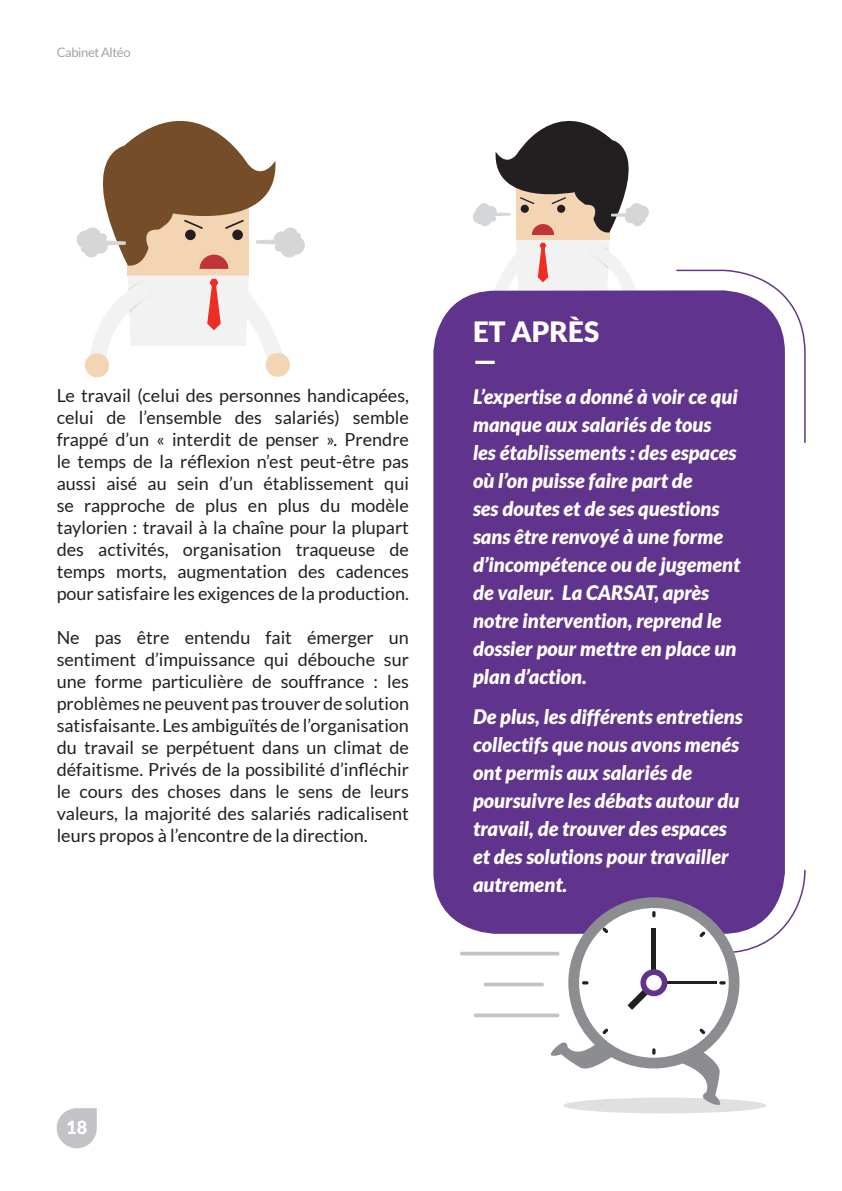
<style>
.page{position:relative;width:842px;height:1191px;background:#fff}
.page>*{position:absolute;margin:0;border:0;box-sizing:border-box;transform-origin:0 0}
.t1{font:900 28px/29.6px "Lato";color:#fff}
.t2{font:italic 900 20px/28px "Lato";color:#fff}
.t3{font:18px/22px "Lato";color:#231f20;text-align:justify}
.t4{font:900 18px "Lato";color:#fff}
.t5{font:13px "Lato";letter-spacing:-.03em;color:#a3a5aa}
</style>
<div class="page">
<svg style="left:57px;top:1108px;width:40px;height:40px;background:#cbcccf"></svg>
<div style="left:128px;top:177px;width:121px;height:98px;background:#f3d4b3"></div>
<svg style="left:85px;top:275px;width:205px;height:103px"></svg>
<svg style="left:77px;top:121px;width:228px;height:148px"></svg>
<svg style="left:473px;top:120px;width:176px;height:174px"></svg>
<div style="left:433px;top:290px;width:352px;height:643px;background:#60348d;border-radius:62px"></div>
<div style="left:121px;top:346px;width:134px;height:151px;background:#fff"></div>
<svg style="left:675px;top:269px;width:131px;height:175px"></svg>
<svg style="left:575px;top:1101px;width:191px;height:12px"></svg>
<svg style="left:543px;top:933px;width:204px;height:176px"></svg>
<svg style="left:460px;top:951px;width:99px;height:4px"></svg>
<svg style="left:484px;top:982px;width:60px;height:4px"></svg>
<svg style="left:474px;top:1013px;width:85px;height:4px"></svg>
<svg style="left:567px;top:868px;width:239px;height:192px"></svg>
<p class="t5" style="left:57px;top:44px;width:75px">Cabinet Altéo</p>
<p class="t3" style="left:57px;top:384px;width:354px">Le travail (celui des personnes handicapées, celui de l’ensemble des salariés) semble frappé d’un « interdit de penser ». Prendre le temps de la réflexion n’est peut-être pas aussi aisé au sein d’un établissement qui se rapproche de plus en plus du modèle taylorien : travail à la chaîne pour la plupart des activités, organisation traqueuse de temps morts, augmentation des cadences pour satisfaire les exigences de la production.</p>
<p class="t3" style="left:57px;top:626px;width:354px">Ne pas être entendu fait émerger un sentiment d’impuissance qui débouche sur une forme particulière de souffrance : les problèmes ne peuvent pas trouver de solution satisfaisante. Les ambiguïtés de l’organisation du travail se perpétuent dans un climat de défaitisme. Privés de la possibilité d’infléchir le cours des choses dans le sens de leurs valeurs, la majorité des salariés radicalisent leurs propos à l’encontre de la direction.</p>
<h1 class="t1" style="left:473px;top:316px;width:128px">ET APRÈS —</h1>
<p class="t2" style="left:473px;top:382px;width:269px">L’expertise a donné à voir ce qui manque aux salariés de tous<br>les établissements : des espaces où l’on puisse faire part de<br>ses doutes et de ses questions sans être renvoyé à une forme d’incompétence ou de jugement de valeur. La CARSAT, après notre intervention, reprend le dossier pour mettre en place un plan d’action.</p>
<p class="t2" style="left:473px;top:702px;width:271px">De plus, les différents entretiens collectifs que nous avons menés ont permis aux salariés de poursuivre les débats autour du travail, de trouver des espaces et des solutions pour travailler autrement.</p>
<p class="t4" style="left:66px;top:1116px;width:22px">18</p>
</div>
